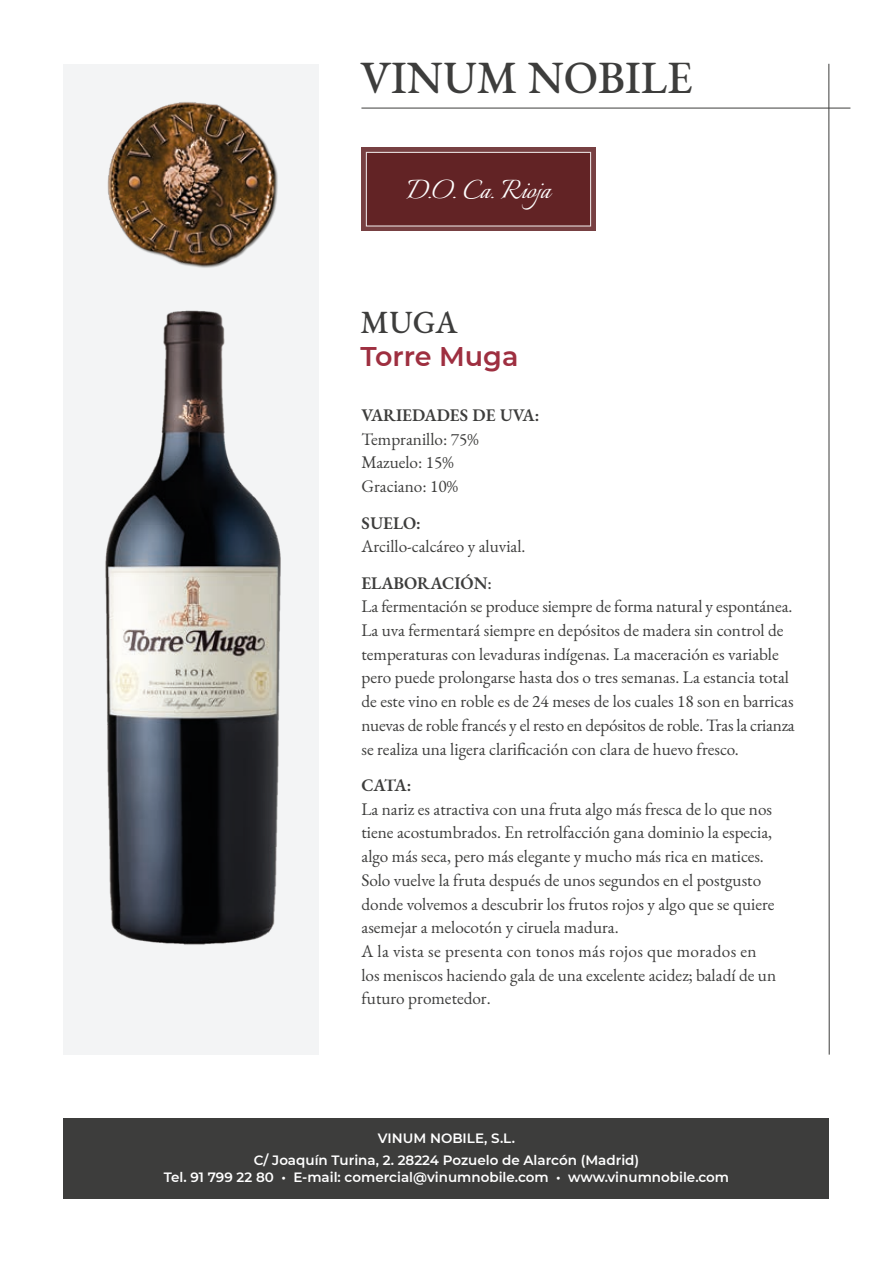
<style>
.page{position:relative;width:893px;height:1263px;background:#fff}
.page>*{position:absolute;margin:0;border:0;box-sizing:border-box;transform-origin:0 0}
.t1{font:500 45px "EB Garamond";color:#3d3d3c}
.t2{font:33.45px "Italianno";color:#fff}
.t3{font:500 31.5px "EB Garamond";color:#3d3d3c}
.t4{font:600 27px "Montserrat";color:#9e2f40}
.t5{font:17.25px/23.7px "EB Garamond";color:#3d3d3c}
.t6{font:600 17.25px "EB Garamond";color:#3d3d3c}
.t7{font:600 13.5px "Montserrat";color:#fff}
.s1{font-weight:500}
</style>
<div class="page">
<div style="left:64px;top:64px;width:255px;height:990px;background:#f3f4f5"></div>
<img style="left:105px;top:311px;width:176px;height:634px">
<div style="left:64px;top:1118px;width:765px;height:81px;background:#3d3d3c"></div>
<hr style="left:829px;top:64px;width:1px;height:990px;background:#3d3d3c">
<hr style="left:361px;top:108px;width:489px;height:1px;background:#3d3d3c">
<svg style="left:361px;top:147px;width:234px;height:84px;background:#794345"></svg>
<div style="left:366px;top:152px;width:225px;height:75px;background:#5f1e20;border:1px solid #fff"></div>
<img style="left:107px;top:102px;width:171px;height:166px">
<p class="t1" style="left:360px;top:49px;width:334px">VINUM NOBILE</p>
<p class="t2" style="left:406px;top:171px;width:153px">D.O. Ca. Rioja</p>
<p class="t3" style="left:360px;top:302px;width:99px">MUGA</p>
<p class="t4" style="left:360px;top:337px;width:160px">Torre Muga</p>
<p class="t6" style="left:361px;top:404px;width:179px">VARIEDADES DE UVA:</p>
<p class="t5" style="left:361px;top:427px;width:119px">Tempranillo: 75%</p>
<p class="t5" style="left:361px;top:451px;width:94px">Mazuelo: 15%</p>
<p class="t5" style="left:361px;top:474px;width:98px">Graciano: 10%</p>
<p class="t6" style="left:361px;top:511px;width:61px">SUELO:</p>
<p class="t5" style="left:361px;top:535px;width:166px">Arcillo-calcáreo y aluvial.</p>
<p class="t6" style="left:361px;top:572px;width:132px">ELABORACIÓN<span class="s1">:</span></p>
<p class="t5" style="left:361px;top:595px;width:435px">La fermentación se produce siempre de forma natural y espontánea.<br>La uva fermentará siempre en depósitos de madera sin control de temperaturas con levaduras indígenas. La maceración es variable pero puede prolongarse hasta dos o tres semanas. La estancia total de este vino en roble es de 24 meses de los cuales 18 son en barricas nuevas de roble francés y el resto en depósitos de roble. Tras la crianza se realiza una ligera clarificación con clara de huevo fresco.</p>
<p class="t6" style="left:361px;top:774px;width:52px">CATA:</p>
<p class="t5" style="left:361px;top:797px;width:415px">La nariz es atractiva con una fruta algo más fresca de lo que nos tiene acostumbrados. En retrolfacción gana dominio la especia, algo más seca, pero más elegante y mucho más rica en matices.<br>Solo vuelve la fruta después de unos segundos en el postgusto donde volvemos a descubrir los frutos rojos y algo que se quiere asemejar a melocotón y ciruela madura.</p>
<p class="t5" style="left:361px;top:939px;width:416px">A la vista se presenta con tonos más rojos que morados en los meniscos haciendo gala de una excelente acidez; baladí de un futuro prometedor.</p>
<p class="t7" style="left:378px;top:1129px;width:139px">VINUM NOBILE, S.L.</p>
<p class="t7" style="left:254px;top:1150px;width:387px">C/ Joaquín Turina, 2. 28224 Pozuelo de Alarcón (Madrid)</p>
<p class="t7" style="left:164px;top:1167px;width:567px">Tel. 91 799 22 80 • E-mail: comercial@vinumnobile.com • www.vinumnobile.com</p>
</div>
